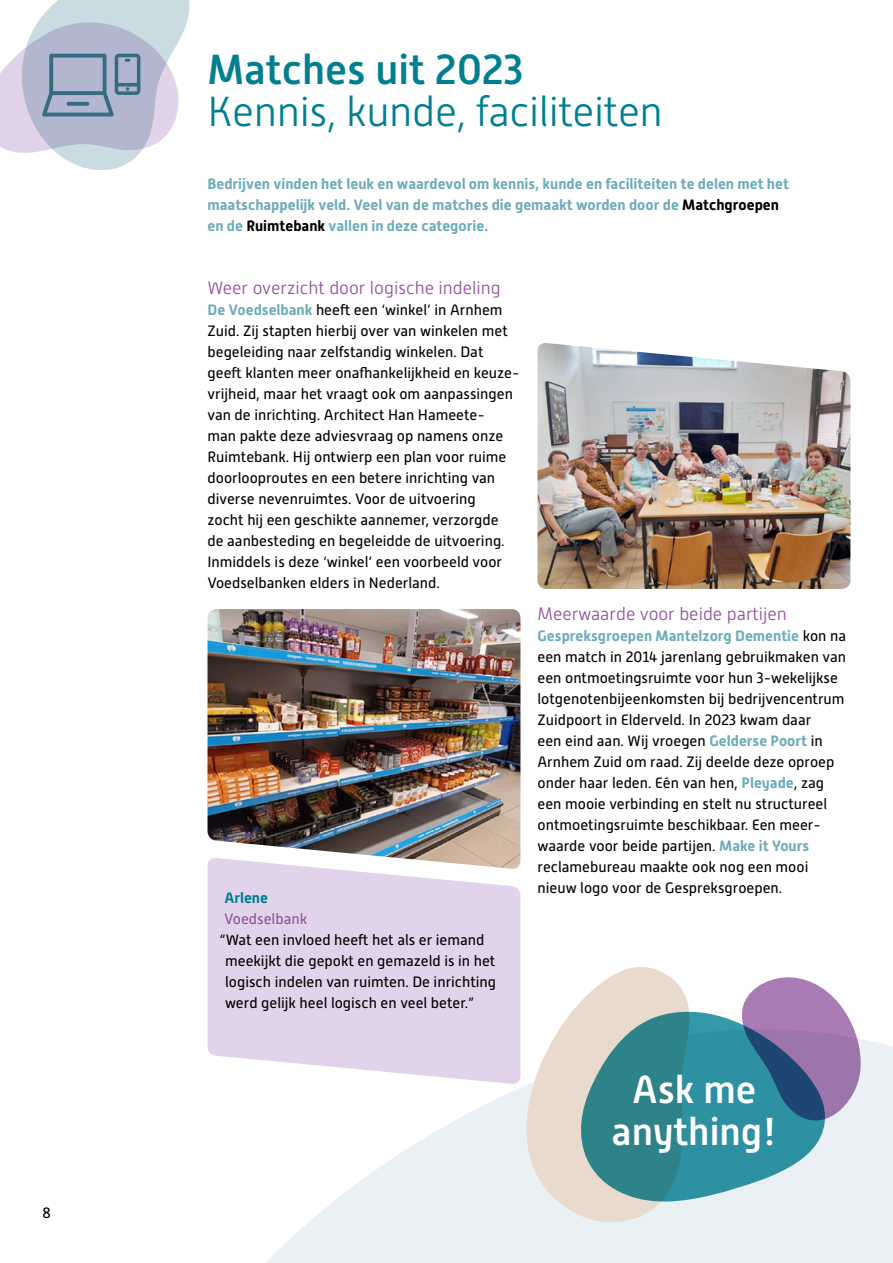
<style>
.page{position:relative;width:893px;height:1263px;background:#fff}
.page>*{position:absolute;margin:0;border:0;box-sizing:border-box;transform-origin:0 0}
.t1{font:300 42px "Alwyn New";letter-spacing:-.01em;color:#007f90}
.t2{font:500 42px "Alwyn New";color:#007f90}
.t3{font:500 38.85px/42px "Alwyn New";color:#fff;text-align:center}
.t4{font:300 18px "Alwyn New";color:#91519b}
.t5{font:15px/21px "Alwyn New";color:#000}
.t6{font:700 15px/21px "Alwyn New";color:#6eacba}
.t7{font:15px "Alwyn New";color:#91519b}
.t8{font:700 15px "Alwyn New";color:#007f90}
.s1{color:#000}
.s2{font-weight:700;color:#6eacba}
</style>
<div class="page">
<svg style="left:266px;top:1040px;width:627px;height:223px;fill:#eaf1f4"></svg>
<svg style="left:207px;top:869px;width:313px;height:215px;background:#e3d8ec"></svg>
<svg style="left:0;top:0;width:190px;height:170px"></svg>
<svg style="left:484px;top:965px;width:210px;height:263px"></svg>
<svg style="left:577px;top:1009px;width:250px;height:194px;background:#5ca0a6"></svg>
<svg style="left:740px;top:977px;width:123px;height:155px;background:#868cb1"></svg>
<img style="left:537px;top:343px;width:313px;height:246px">
<img style="left:207px;top:609px;width:313px;height:260px">
<p class="t5" style="left:43px;top:1202px;width:10px">8</p>
<h1 class="t2" style="left:207px;top:46px;width:318px">Matches uit 2023</h1>
<h1 class="t1" style="left:207px;top:88px;width:457px">Kennis, kunde, faciliteiten</h1>
<p class="t6" style="left:207px;top:173px;width:583px">Bedrijven vinden het leuk en waardevol om kennis, kunde en faciliteiten te delen met het maatschappelijk veld. Veel van de matches die gemaakt worden door de <span class="s1">Matchgroepen </span>en de <span class="s1">Ruimtebank</span> vallen in deze categorie.</p>
<p class="t4" style="left:207px;top:278px;width:295px">Weer overzicht door logische indeling</p>
<p class="t5" style="left:207px;top:299px;width:313px"><span class="s2">De Voedselbank</span> heeft een ‘winkel’ in Arnhem Zuid. Zij stapten hierbij over van winkelen met begeleiding naar zelfstandig winkelen. Dat geeft klanten meer onafhankelijkheid en keuze&shy;vrijheid, maar het vraagt ook om aanpassingen van de inrichting. Architect Han Hameete-<br>man pakte deze adviesvraag op namens onze Ruimtebank. Hij ontwierp een plan voor ruime doorlooproutes en een betere inrichting van diverse nevenruimtes. Voor de uitvoering<br>zocht hij een geschikte aannemer, verzorgde<br>de aanbesteding en begeleidde de uitvoering.<br>Inmiddels is deze ‘winkel’ een voorbeeld voor Voedselbanken elders in Nederland.</p>
<p class="t8" style="left:224px;top:889px;width:45px">Arlene</p>
<p class="t7" style="left:224px;top:910px;width:84px">Voedselbank</p>
<p class="t5" style="left:225px;top:929px;width:273px;text-indent:-5px">“Wat een invloed heeft het als er iemand meekijkt die gepokt en gemazeld is in het logisch indelen van ruimten. De inrichting werd gelijk heel logisch en veel beter.”</p>
<p class="t4" style="left:537px;top:603px;width:251px">Meerwaarde voor beide partijen</p>
<p class="t5" style="left:537px;top:625px;width:310px"><span class="s2">Gespreksgroepen Mantelzorg Dementie</span> kon na een match in 2014 jarenlang gebruikmaken van een ontmoetingsruimte voor hun 3-wekelijkse lotgenotenbijeenkomsten bij bedrijvencentrum Zuidpoort in Elderveld. In 2023 kwam daar<br>een eind aan. Wij vroegen <span class="s2">Gelderse Poort</span> in Arnhem Zuid om raad. Zij deelde deze oproep onder haar leden. Eén van hen, <span class="s2">Pleyade</span>, zag een mooie verbinding en stelt nu structureel ontmoetingsruimte beschikbaar. Een meer&shy;waarde voor beide partijen. <span class="s2">Make it Yours </span>reclamebureau maakte ook nog een mooi nieuw logo voor de Gespreksgroepen.</p>
<h2 class="t3" style="left:612px;top:1068px;width:167px">Ask me anything!</h2>
</div>
